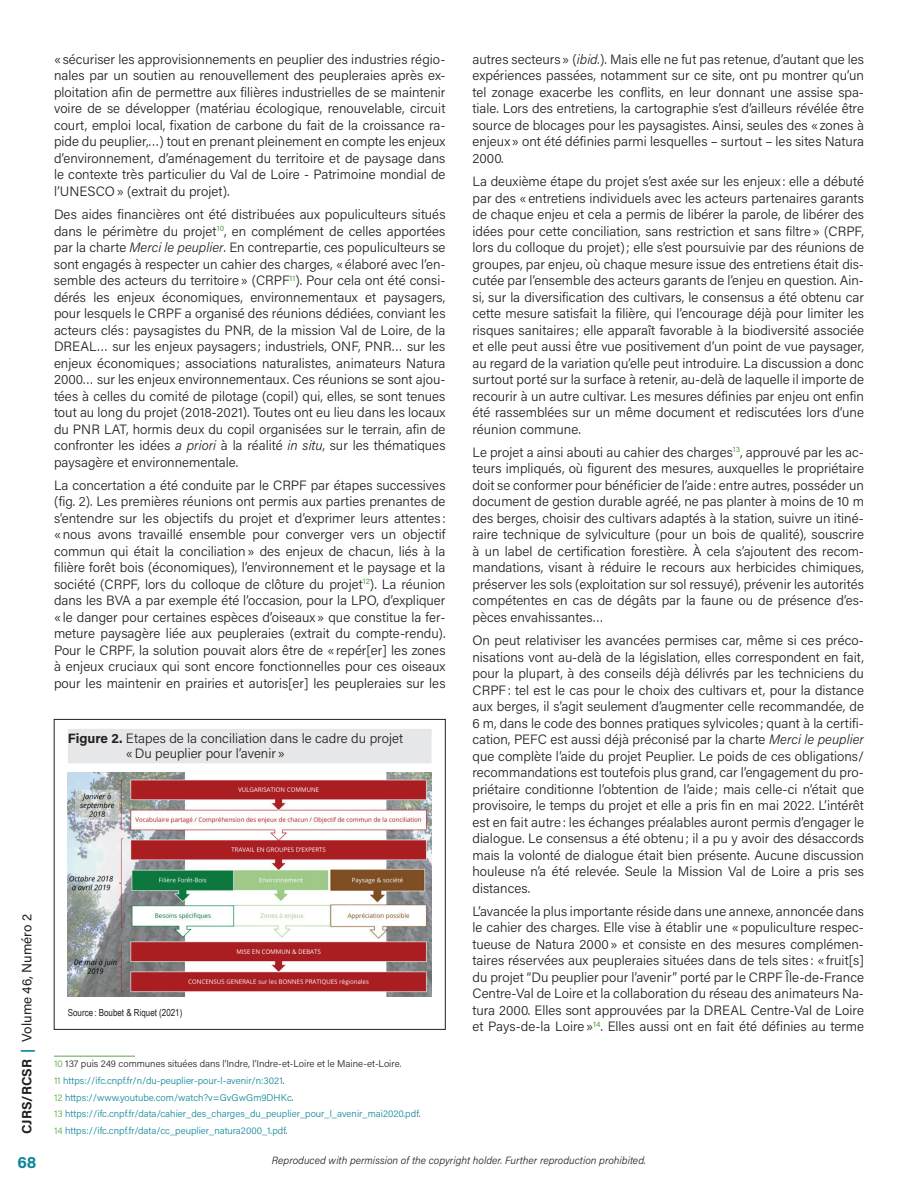
<style>
.page{position:relative;width:918px;height:1188px;background:#fff}
.page>*{position:absolute;margin:0;border:0;box-sizing:border-box;transform-origin:0 0}
.t1{font:700 16.5px "Acumin Pro";color:#10879a}
.t2{font:300 13.5px/16.5px "Acumin Pro";color:#231f20;text-align:justify}
.t3{font:13.5px "Acumin Pro";color:#231f20}
.t4{font:italic 300 10.5px "Acumin Pro";color:#231f20}
.t5{font:300 9.75px/16.6px "Acumin Pro";color:#10879a}
.t6{font:9.75px "Arial Narrow";color:#231f20}
.s1{font-style:italic}
.s2{font-weight:700}
.s3{font-weight:700;color:#10879a}
.s4{color:#55aa46}
.s5{color:#231f20}
</style>
<div class="page">
<hr style="left:54px;top:1056px;width:81px;height:1px;background:#55aa46">
<div style="left:68px;top:729px;width:364px;height:34px;background:#e6e7e9"></div>
<img style="left:68px;top:772px;width:363px;height:225px">
<div style="left:54px;top:719px;width:392px;height:311px;border:1px solid #231f20"></div>
<p class="t2" style="left:54px;top:50px;width:393px">«sécuriser les approvisionnements en peuplier des industries régio&shy;nales par un soutien au renouvellement des peupleraies après ex&shy;ploitation afin de permettre aux filières industrielles de se maintenir voire de se développer (matériau écologique, renouvelable, circuit court, emploi local, fixation de carbone du fait de la croissance ra&shy;pide du peuplier,…) tout en prenant pleinement en compte les enjeux d’environnement, d’aménagement du territoire et de paysage dans le contexte très particulier du Val de Loire - Patrimoine mondial de l’UNESCO» (extrait du projet).</p>
<p class="t2" style="left:54px;top:206px;width:393px">Des aides financières ont été distribuées aux populiculteurs situés dans le périmètre du projet<sup>10</sup>, en complément de celles apportées par la charte <span class="s1">Merci le peuplier</span>. En contrepartie, ces populiculteurs se sont engagés à respecter un cahier des charges, «élaboré avec l’en&shy;semble des acteurs du territoire» (CRPF<sup>11</sup>). Pour cela ont été consi&shy;dérés les enjeux économiques, environnementaux et paysagers, pour lesquels le CRPF a organisé des réunions dédiées, conviant les acteurs clés : paysagistes du PNR, de la mission Val de Loire, de la DREAL… sur les enjeux paysagers ; industriels, ONF, PNR… sur les enjeux économiques ; associations naturalistes, animateurs Natura 2000… sur les enjeux environnementaux. Ces réunions se sont ajou&shy;tées à celles du comité de pilotage (copil) qui, elles, se sont tenues tout au long du projet (2018-2021). Toutes ont eu lieu dans les locaux du PNR LAT, hormis deux du copil organisées sur le terrain, afin de confronter les idées <span class="s1">a priori</span> à la réalité <span class="s1">in situ</span>, sur les thématiques paysagère et environnementale.</p>
<p class="t2" style="left:54px;top:476px;width:393px">La concertation a été conduite par le CRPF par étapes successives (fig. 2). Les premières réunions ont permis aux parties prenantes de s’entendre sur les objectifs du projet et d’exprimer leurs attentes : «nous avons travaillé ensemble pour converger vers un objectif commun qui était la conciliation» des enjeux de chacun, liés à la filière forêt bois (économiques), l’environnement et le paysage et la société (CRPF, lors du colloque de clôture du projet<sup>12</sup>). La réunion dans les BVA a par exemple été l’occasion, pour la LPO, d’expliquer «le danger pour certaines espèces d’oiseaux» que constitue la fer&shy;meture paysagère liée aux peupleraies (extrait du compte-rendu).<br>Pour le CRPF, la solution pouvait alors être de «repér[er] les zones à enjeux cruciaux qui sont encore fonctionnelles pour ces oiseaux pour les maintenir en prairies et autoris[er] les peupleraies sur les</p>
<p class="t2" style="left:126px;top:730px;width:279px;line-height:15px;text-indent:-58px"><span class="s2">Figure 2.</span> Etapes de la conciliation dans le cadre du projet «Du peuplier pour l’avenir»</p>
<p class="t3" style="left:17px;top:1134px;width:221px;rotate:-90deg"><span class="s2">CJRS/RCSR</span> <span class="s3">|</span> Volume 46, Numéro 2</p>
<p class="t6" style="left:68px;top:1005px;width:116px">Source : Boubet &amp; Riquet (2021)</p>
<p class="t5" style="left:54px;top:1055px;width:368px"><span class="s4">10</span> <span class="s5">137 puis 249 communes situées dans l’Indre, l’Indre-et-Loire et le Maine-et-Loire.<br></span><span class="s4">11</span> https://ifc.cnpf.fr/n/du-peuplier-pour-l-avenir/n:3021<span class="s5">.<br></span><span class="s4">12</span> https://www.youtube.com/watch?v=GvGwGm9DHKc<span class="s5">.<br></span><span class="s4">13</span> https://ifc.cnpf.fr/data/cahier_des_charges_du_peuplier_pour_l_avenir_mai2020.pdf<span class="s5">.<br></span><span class="s4">14</span> https://ifc.cnpf.fr/data/cc_peuplier_natura2000_1.pdf<span class="s5">.</span></p>
<p class="t2" style="left:472px;top:50px;width:393px">autres secteurs» (<span class="s1">ibid.</span>). Mais elle ne fut pas retenue, d’autant que les expériences passées, notamment sur ce site, ont pu montrer qu’un tel zonage exacerbe les conflits, en leur donnant une assise spa&shy;tiale. Lors des entretiens, la cartographie s’est d’ailleurs révélée être source de blocages pour les paysagistes. Ainsi, seules des «zones à enjeux» ont été définies parmi lesquelles – surtout – les sites Natura 2000.</p>
<p class="t2" style="left:472px;top:173px;width:393px">La deuxième étape du projet s’est axée sur les enjeux : elle a débuté par des «entretiens individuels avec les acteurs partenaires garants de chaque enjeu et cela a permis de libérer la parole, de libérer des idées pour cette conciliation, sans restriction et sans filtre» (CRPF, lors du colloque du projet); elle s’est poursuivie par des réunions de groupes, par enjeu, où chaque mesure issue des entretiens était dis&shy;cutée par l’ensemble des acteurs garants de l’enjeu en question. Ain&shy;si, sur la diversification des cultivars, le consensus a été obtenu car cette mesure satisfait la filière, qui l’encourage déjà pour limiter les risques sanitaires ; elle apparaît favorable à la biodiversité associée et elle peut aussi être vue positivement d’un point de vue paysager, au regard de la variation qu’elle peut introduire. La discussion a donc surtout porté sur la surface à retenir, au-delà de laquelle il importe de recourir à un autre cultivar. Les mesures définies par enjeu ont enfin été rassemblées sur un même document et rediscutées lors d’une réunion commune.</p>
<p class="t2" style="left:472px;top:443px;width:393px">Le projet a ainsi abouti au cahier des charges<sup>13</sup>, approuvé par les ac&shy;teurs impliqués, où figurent des mesures, auxquelles le propriétaire doit se conformer pour bénéficier de l’aide: entre autres, posséder un document de gestion durable agréé, ne pas planter à moins de 10 m des berges, choisir des cultivars adaptés à la station, suivre un itiné&shy;raire technique de sylviculture (pour un bois de qualité), souscrire à un label de certification forestière. À cela s’ajoutent des recom&shy;mandations, visant à réduire le recours aux herbicides chimiques, préserver les sols (exploitation sur sol ressuyé), prévenir les autorités compétentes en cas de dégâts par la faune ou de présence d’es&shy;pèces envahissantes…</p>
<p class="t2" style="left:472px;top:632px;width:393px">On peut relativiser les avancées permises car, même si ces préco&shy;nisations vont au-delà de la législation, elles correspondent en fait, pour la plupart, à des conseils déjà délivrés par les techniciens du CRPF: tel est le cas pour le choix des cultivars et, pour la distance aux berges, il s’agit seulement d’augmenter celle recommandée, de 6 m, dans le code des bonnes pratiques sylvicoles ; quant à la certifi&shy;cation, PEFC est aussi déjà préconisé par la charte <span class="s1">Merci le peuplier </span>que complète l’aide du projet Peuplier. Le poids de ces obligations/ recommandations est toutefois plus grand, car l’engagement du pro&shy;priétaire conditionne l’obtention de l’aide; mais celle-ci n’était que provisoire, le temps du projet et elle a pris fin en mai 2022. L’intérêt est en fait autre: les échanges préalables auront permis d’engager le dialogue. Le consensus a été obtenu; il a pu y avoir des désaccords mais la volonté de dialogue était bien présente. Aucune discussion houleuse n’a été relevée. Seule la Mission Val de Loire a pris ses distances.</p>
<p class="t2" style="left:472px;top:902px;width:393px">L’avancée la plus importante réside dans une annexe, annoncée dans le cahier des charges. Elle vise à établir une «populiculture respec&shy;tueuse de Natura 2000» et consiste en des mesures complémen&shy;taires réservées aux peupleraies situées dans de tels sites : «fruit[s] du projet “Du peuplier pour l’avenir” porté par le CRPF Île-de-France Centre-Val de Loire et la collaboration du réseau des animateurs Na&shy;tura 2000. Elles sont approuvées par la DREAL Centre-Val de Loire et Pays-de-la Loire»<sup>14</sup>. Elles aussi ont en fait été définies au terme</p>
<p class="t1" style="left:17px;top:1150px;width:21px">68</p>
<p class="t4" style="left:272px;top:1153px;width:376px">Reproduced with permission of the copyright holder. Further reproduction prohibited.</p>
</div>
